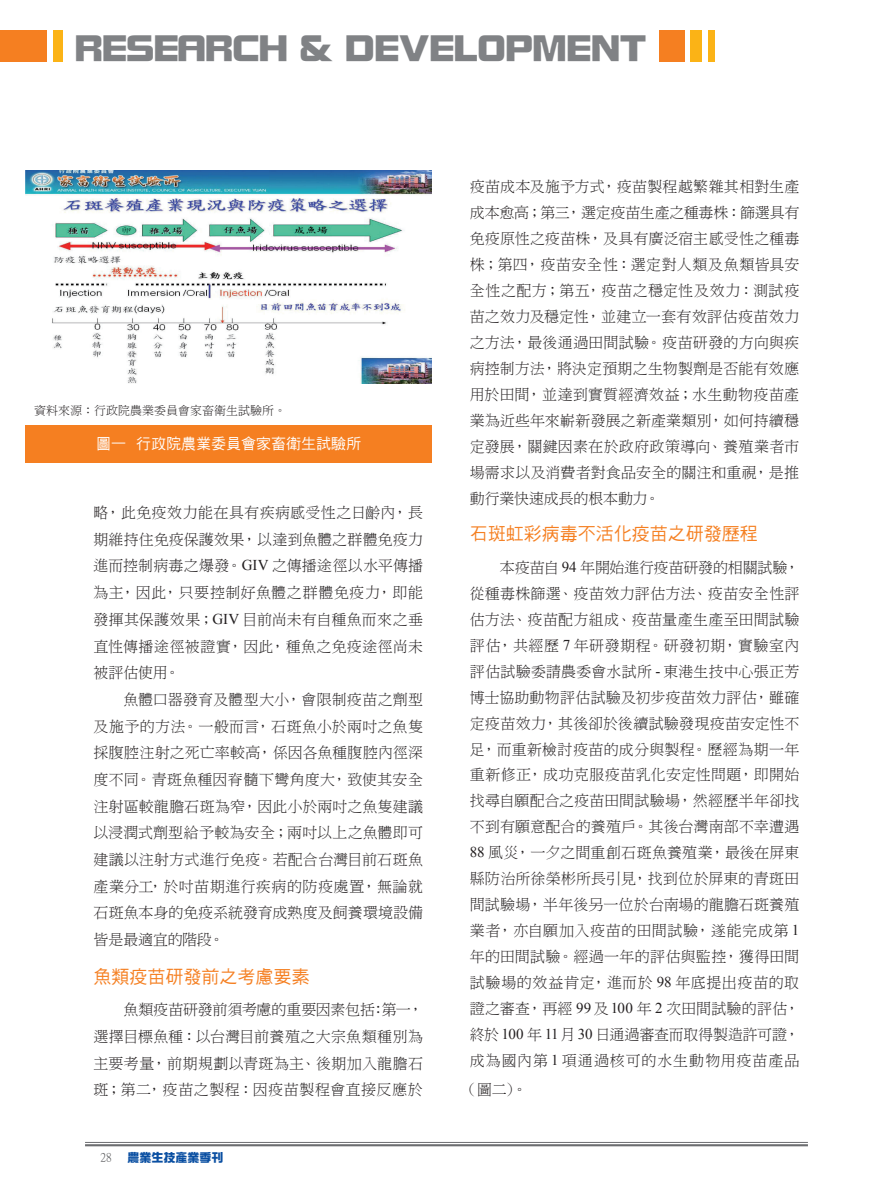
<style>
.page{position:relative;width:893px;height:1191px;background:#fff}
.page>*{position:absolute;margin:0;border:0;box-sizing:border-box;transform-origin:0 0}
.t1{font:36px "DF Zong Yi W9 WINP BF";color:#808285}
.t2{font:18px "DF Hei W5 WINP BF";color:#f57f21}
.t3{font:15px/26px "DF Ming W3 WIN BF";letter-spacing:.015em;color:#231f20;text-align:justify}
.t4{font:15px "DF Hei W5 WINP BF";color:#fff}
.t5{font:12px "DF Ming W3 WIN BF";color:#231f20}
.t6{font:12px "DF Zong Yi W9 WINP BF";color:#0a4fa2}
.t7{font:12px "P Ming Li U";color:#57585a}
.s1{font-family:"Times New Roman"}
</style>
<div class="page">
<hr style="left:85px;top:1142px;width:723px;height:1px;background:#6c6d70">
<hr style="left:85px;top:1144px;width:723px;height:2px;background:#6c6d70">
<div style="left:659px;top:30px;width:25px;height:32px;background:#f57f21"></div>
<div style="left:691px;top:30px;width:11px;height:32px;background:#fbb316"></div>
<div style="left:708px;top:30px;width:6px;height:32px;background:#fbb316"></div>
<div style="left:54px;top:30px;width:9px;height:32px;background:#fbb316"></div>
<div style="left:0;top:30px;width:47px;height:32px;background:#f57f21"></div>
<img style="left:26px;top:170px;width:406px;height:213px">
<div style="left:26px;top:424px;width:406px;height:38px;background:#f57f21"></div>
<h1 class="t1" style="left:75px;top:30px;width:573px">RESEARCH &amp; DEVELOPMENT</h1>
<p class="t5" style="left:34px;top:404px;width:253px">資料來源：行政院農業委員會家畜衛生試驗所。</p>
<p class="t4" style="left:96px;top:436px;width:266px">圖一 行政院農業委員會家畜衛生試驗所</p>
<p class="t3" style="left:93px;top:499px;width:331px;line-height:26.7px">略，此免疫效力能在具有疾病感受性之日齡內，長期維持住免疫保護效果，以達到魚體之群體免疫力進而控制病毒之爆發。<span class="s1">GIV</span> 之傳播途徑以水平傳播為主，因此，只要控制好魚體之群體免疫力，即能發揮其保護效果；<span class="s1">GIV</span> 目前尚未有自種魚而來之垂直性傳播途徑被證實，因此，種魚之免疫途徑尚未被評估使用。</p>
<p class="t3" style="left:93px;top:686px;width:331px;line-height:26.7px;text-indent:30px">魚體口器發育及體型大小，會限制疫苗之劑型及施予的方法。一般而言，石斑魚小於兩吋之魚隻採腹腔注射之死亡率較高，係因各魚種腹腔內徑深度不同。青斑魚種因脊髓下彎角度大，致使其安全注射區較龍膽石斑為窄，因此小於兩吋之魚隻建議以浸潤式劑型給予較為安全；兩吋以上之魚體即可建議以注射方式進行免疫。若配合台灣目前石斑魚產業分工，於吋苗期進行疾病的防疫處置，無論就石斑魚本身的免疫系統發育成熟度及飼養環境設備皆是最適宜的階段。</p>
<p class="t2" style="left:93px;top:967px;width:218px">魚類疫苗研發前之考慮要素</p>
<p class="t3" style="left:93px;top:996px;width:331px;line-height:26.7px;text-indent:30px">魚類疫苗研發前須考慮的重要因素包括：第一，選擇目標魚種：以台灣目前養殖之大宗魚類種別為主要考量，前期規劃以青斑為主、後期加入龍膽石斑；第二，疫苗之製程：因疫苗製程會直接反應於</p>
<p class="t7" style="left:100px;top:1151px;width:13px">28</p>
<p class="t6" style="left:128px;top:1151px;width:97px">農業生技產業季刊</p>
<p class="t3" style="left:470px;top:173px;width:331px">疫苗成本及施予方式，疫苗製程越繁雜其相對生產成本愈高；第三，選定疫苗生產之種毒株：篩選具有免疫原性之疫苗株，及具有廣泛宿主感受性之種毒株；第四，疫苗安全性：選定對人類及魚類皆具安全性之配方；第五，疫苗之穩定性及效力：測試疫苗之效力及穩定性，並建立一套有效評估疫苗效力之方法，最後通過田間試驗。疫苗研發的方向與疾病控制方法，將決定預期之生物製劑是否能有效應用於田間，並達到實質經濟效益；水生動物疫苗產業為近些年來嶄新發展之新產業類別，如何持續穩定發展，關鍵因素在於政府政策導向、養殖業者市場需求以及消費者對食品安全的關注和重視，是推動行業快速成長的根本動力。</p>
<p class="t2" style="left:470px;top:525px;width:289px">石斑虹彩病毒不活化疫苗之研發歷程</p>
<p class="t3" style="left:470px;top:554px;width:331px;text-indent:30px">本疫苗自 <span class="s1">94</span> 年開始進行疫苗研發的相關試驗，從種毒株篩選、疫苗效力評估方法、疫苗安全性評估方法、疫苗配方組成、疫苗量產生產至田間試驗評估，共經歷 <span class="s1">7</span> 年研發期程。研發初期，實驗室內評估試驗委請農委會水試所 <span class="s1">-</span> 東港生技中心張正芳博士協助動物評估試驗及初步疫苗效力評估，雖確定疫苗效力，其後卻於後續試驗發現疫苗安定性不足，而重新檢討疫苗的成分與製程。歷經為期一年重新修正，成功克服疫苗乳化安定性問題，即開始找尋自願配合之疫苗田間試驗場，然經歷半年卻找不到有願意配合的養殖戶。其後台灣南部不幸遭遇<span class="s1">88</span> 風災，一夕之間重創石斑魚養殖業，最後在屏東縣防治所徐榮彬所長引見，找到位於屏東的青斑田間試驗場，半年後另一位於台南場的龍膽石斑養殖業者，亦自願加入疫苗的田間試驗，遂能完成第 <span class="s1">1</span>年的田間試驗。經過一年的評估與監控，獲得田間試驗場的效益肯定，進而於 <span class="s1">98</span> 年底提出疫苗的取證之審查，再經 <span class="s1">99</span> 及<span class="s1">100</span> 年 <span class="s1">2</span> 次田間試驗的評估，終於 <span class="s1">100</span> 年 <span class="s1">11</span>月 <span class="s1">30</span> 日通過審查而取得製造許可證，成為國內第 <span class="s1">1</span> 項通過核可的水生動物用疫苗產品</p>
<p class="t3" style="left:462px;top:1076px;width:66px">（圖二）。</p>
</div>
